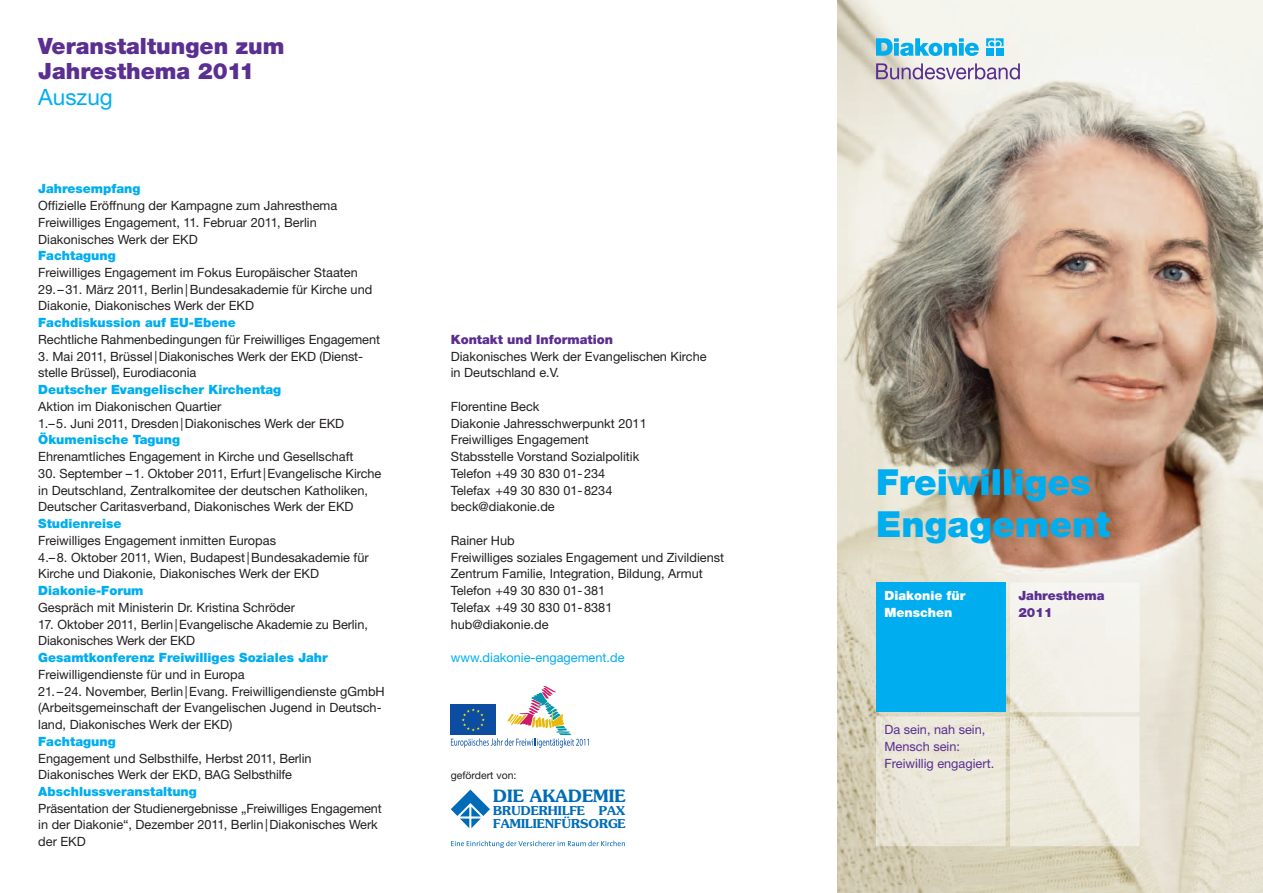
<style>
.page{position:relative;width:1263px;height:893px;background:#fff}
.page>*{position:absolute;margin:0;border:0;box-sizing:border-box;transform-origin:0 0}
.t1{font:900 36px/41.8px "Helvetica Neue LT Std";color:#00aeef}
.t2{font:900 22.5px/25px "Helvetica Neue LT Std";color:#5b2e91}
.t3{font:22.5px "Helvetica Neue LT Std";color:#00aeef}
.t4{font:600 16.95px "Souvenir";color:#006cb7}
.t5{font:12.75px/16.8px "Helvetica Neue LT Std";color:#231f20}
.t6{font:900 12.75px "Helvetica Neue LT Std";color:#00aeef}
.t7{font:12.75px/16.8px "Helvetica Neue LT Std";color:#5b2e91}
.t8{font:900 12.75px/16.8px "Helvetica Neue LT Std";color:#5b2e91}
.t9{font:12.75px "Helvetica Neue LT Std";color:#00aeef}
.t10{font:900 12.75px/16.8px "Helvetica Neue LT Std";color:#fff}
.t11{font:600 12.3px/13.2px "Souvenir";color:#006cb7}
.t12{font:10.5px "Helvetica Neue LT Std";color:#231f20}
.s1{font-size:12.45px}
.s2{font-weight:900;color:#00aeef}
</style>
<div class="page">
<img style="left:838px;top:0;width:425px;height:893px">
<img style="left:876px;top:583px;width:264px;height:263px">
<div style="left:876px;top:583px;width:130px;height:129px;background:#00aeef"></div>
<svg style="left:451px;top:686px;width:138px;height:62px"></svg>
<svg style="left:876px;top:38px;width:103px;height:18px;background:#6acbec"></svg>
<svg style="left:876px;top:63px;width:144px;height:16px;background:#bfafc9"></svg>
<svg style="left:986px;top:38px;width:17px;height:8px"></svg>
<div style="left:986px;top:48px;width:8px;height:8px;background:#00aeef"></div>
<div style="left:995px;top:48px;width:8px;height:8px;background:#00aeef"></div>
<svg style="left:451px;top:790px;width:39px;height:38px"></svg>
<svg style="left:451px;top:841px;width:174px;height:7px"></svg>
<h2 class="t2" style="left:38px;top:34px;width:248px">Veranstaltungen zum<br>Jahresthema 2011</h2>
<h2 class="t3" style="left:38px;top:83px;width:76px">Auszug</h2>
<p class="t6" style="left:38px;top:181px;width:104px">Jahresempfang</p>
<p class="t5" style="left:38px;top:197px;width:300px">Offizielle Eröffnung der Kampagne zum Jahresthema<br>Freiwilliges Engagement, 11. Februar 2011, Berlin<br>Diakonisches Werk der EKD</p>
<p class="t6" style="left:38px;top:248px;width:79px">Fachtagung</p>
<p class="t5" style="left:38px;top:264px;width:336px">Freiwilliges Engagement im Fokus Europäischer Staaten<br>29.–31. März 2011, Berlin|Bundesakademie für Kirche und<br>Diakonie, Diakonisches Werk der EKD</p>
<p class="t6" style="left:38px;top:315px;width:199px">Fachdiskussion auf EU-Ebene</p>
<p class="t5" style="left:38px;top:331px;width:343px">Rechtliche Rahmenbedingungen für Freiwilliges Engagement</p>
<p class="t5" style="left:38px;top:348px;width:325px">3. Mai 2011, Brüssel |Diakonisches Werk der EKD (Dienst&shy;stelle Brüssel), Eurodiaconia</p>
<p class="t6" style="left:38px;top:382px;width:244px">Deutscher Evangelischer Kirchentag</p>
<p class="t5" style="left:38px;top:398px;width:307px">Aktion im Diakonischen Quartier<br>1.–5. Juni 2011, Dresden|Diakonisches Werk der EKD</p>
<p class="t6" style="left:38px;top:432px;width:143px">Ökumenische Tagung</p>
<p class="t5" style="left:38px;top:448px;width:317px">Ehrenamtliches Engagement in Kirche und Gesellschaft</p>
<p class="t5" style="left:38px;top:465px;width:345px">30. September –1. Oktober 2011, Erfurt|Evangelische Kirche in Deutschland, Zentralkomitee der deutschen Katholiken,<br>Deutscher Caritasverband, Diakonisches Werk der EKD</p>
<p class="t6" style="left:38px;top:516px;width:85px">Studienreise</p>
<p class="t5" style="left:38px;top:532px;width:332px">Freiwilliges Engagement inmitten Europas<br>4.–8. Oktober 2011, Wien, Budapest|Bundesakademie für<br>Kirche und Diakonie, Diakonisches Werk der EKD</p>
<p class="t6" style="left:38px;top:583px;width:107px">Diakonie-Forum</p>
<p class="t5" style="left:38px;top:599px;width:258px">Gespräch mit Ministerin Dr. Kristina Schröder</p>
<p class="t5" style="left:38px;top:615px;width:331px">17. Oktober 2011, Berlin|Evangelische Akademie zu Berlin,<br>Diakonisches Werk der EKD</p>
<p class="t6" style="left:38px;top:650px;width:291px">Gesamtkonferenz Freiwilliges Soziales Jahr</p>
<p class="t5" style="left:38px;top:666px;width:208px">Freiwilligendienste für und in Europa</p>
<p class="t5" style="left:38px;top:682px;width:348px">21. –24. November, Berlin|Evang. Freiwilligendienste gGmbH (Arbeitsgemeinschaft der Evangelischen Jugend in Deutsch&shy;land, Diakonisches Werk der EKD)</p>
<p class="t6" style="left:38px;top:734px;width:79px">Fachtagung</p>
<p class="t5" style="left:38px;top:749px;width:275px">Engagement und Selbsthilfe, Herbst 2011, Berlin<br>Diakonisches Werk der EKD, <span class="s1">BAG</span> Selbsthilfe<br><span class="s2">Abschlussveranstaltung</span></p>
<p class="t5" style="left:38px;top:800px;width:345px">Präsentation der Studienergebnisse „Freiwilliges Engagement in der Diakonie“, Dezember 2011, Berlin|Diakonisches Werk der EKD</p>
<p class="t8" style="left:451px;top:331px;width:164px">Kontakt und Information</p>
<p class="t5" style="left:451px;top:348px;width:257px">Diakonisches Werk der Evangelischen Kirche in Deutschland e.V.</p>
<p class="t5" style="left:451px;top:398px;width:198px">Florentine Beck<br>Diakonie Jahresschwerpunkt 2011<br>Freiwilliges Engagement<br>Stabsstelle Vorstand Sozialpolitik<br>Telefon +49 30 830 01-234<br>Telefax +49 30 830 01-8234 beck@diakonie.de</p>
<p class="t5" style="left:451px;top:532px;width:275px">Rainer Hub<br>Freiwilliges soziales Engagement und Zivildienst<br>Zentrum Familie, Integration, Bildung, Armut<br>Telefon +49 30 830 01-381<br>Telefax +49 30 830 01-8381<br>hub@diakonie.de</p>
<p class="t9" style="left:451px;top:650px;width:175px">www.diakonie-engagement.de</p>
<p class="t12" style="left:451px;top:769px;width:67px">gefördert von:</p>
<h3 class="t4" style="left:493px;top:785px;width:134px">DIE AKADEMIE</h3>
<p class="t11" style="left:493px;top:804px;width:134px">BRUDERHILFE PAX<br>FAMILIENFÜRSORGE</p>
<h1 class="t1" style="left:876px;top:461px;width:236px">Freiwilliges<br>Engagement</h1>
<p class="t10" style="left:884px;top:587px;width:83px">Diakonie für<br>Menschen</p>
<p class="t8" style="left:1018px;top:587px;width:88px">Jahresthema<br>2011</p>
<p class="t7" style="left:884px;top:721px;width:111px">Da sein, nah sein,<br>Mensch sein:<br>Freiwillig engagiert.</p>
</div>
